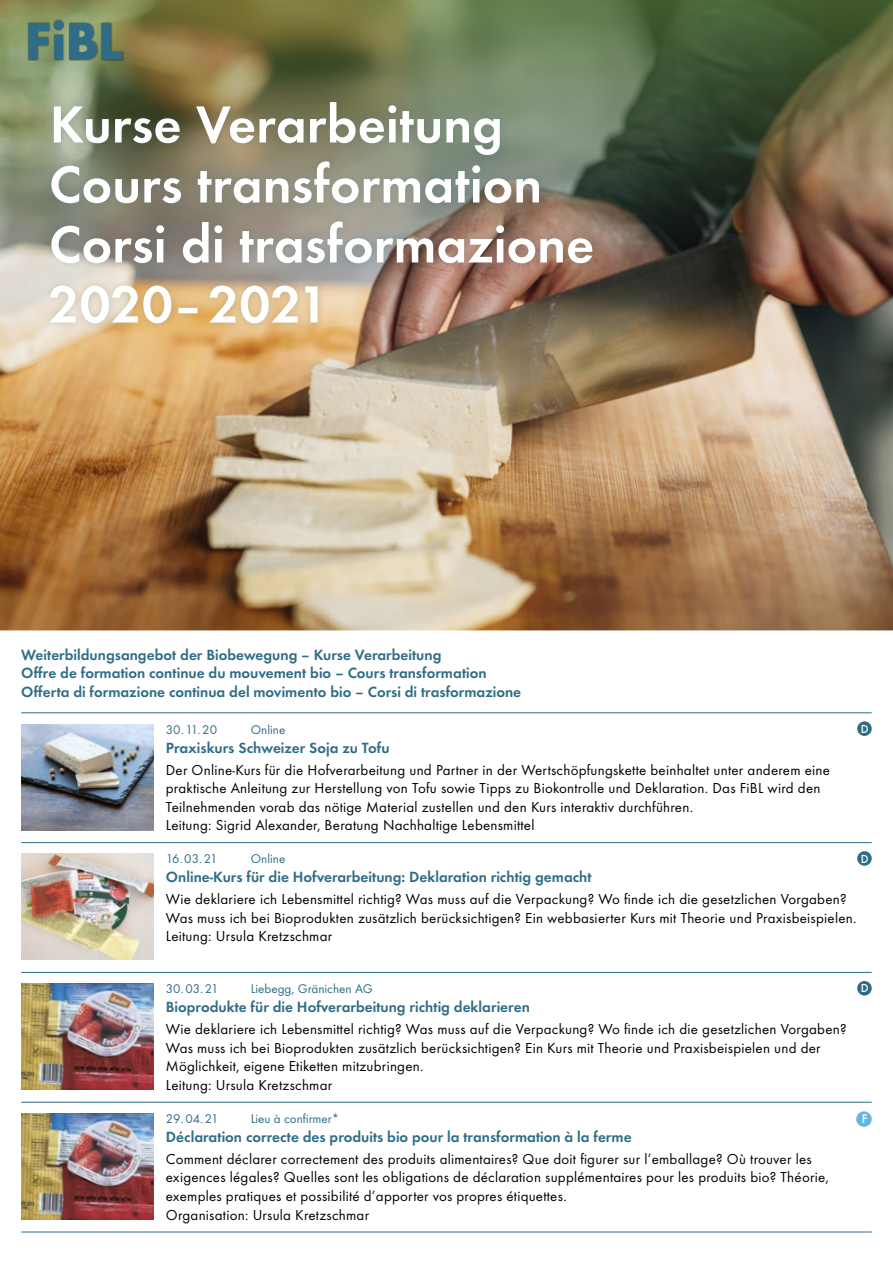
<style>
.page{position:relative;width:893px;height:1263px;background:#fff}
.page>*{position:absolute;margin:0;border:0;box-sizing:border-box;transform-origin:0 0}
.t1{font:600 54px/60px "Function Pro";letter-spacing:.005em;color:#fff}
.t2{font:600 15.3px/18.6px "Function Pro";color:#2f6c86}
.t3{font:15px/18.6px "Function Pro";letter-spacing:.015em;color:#000}
.t4{font:13.2px "Function Pro";color:#2f6c86}
.t5{font:500 12.9px "Function Pro";color:#fff}
.t6{font:500 12.15px "Function Pro";color:#fff}
</style>
<div class="page">
<img style="left:0;top:255px;width:893px;height:375px">
<img style="left:0;top:0;width:893px;height:255px">
<div style="left:43px;top:95px;width:556px;height:236px;background:#2f6c86;opacity:.2"></div>
<hr style="left:21px;top:712px;width:851px;height:1px;background:#2f6c86">
<hr style="left:21px;top:842px;width:851px;height:1px;background:#2f6c86">
<hr style="left:21px;top:972px;width:851px;height:1px;background:#2f6c86">
<hr style="left:21px;top:1102px;width:851px;height:1px;background:#2f6c86">
<hr style="left:21px;top:1231px;width:851px;height:1px;background:#2f6c86">
<div style="left:857px;top:721px;width:15px;height:15px;background:#2f6c86;border-radius:50%"></div>
<div style="left:857px;top:851px;width:15px;height:15px;background:#2f6c86;border-radius:50%"></div>
<div style="left:857px;top:981px;width:15px;height:14px;background:#2f6c86;border-radius:50%"></div>
<div style="left:856px;top:1111px;width:16px;height:16px;background:#65b6e5;border-radius:50%"></div>
<div style="left:27px;top:19px;width:97px;height:42px;background:#000;opacity:.5"></div>
<svg style="left:28px;top:20px;width:94px;height:39px"></svg>
<img style="left:21px;top:724px;width:132px;height:106px">
<img style="left:21px;top:854px;width:132px;height:106px">
<img style="left:21px;top:983px;width:132px;height:107px">
<img style="left:21px;top:1113px;width:132px;height:106px">
<h1 class="t1" style="left:49px;top:94px;width:547px">Kurse Verarbeitung<br>Cours transformation<br>Corsi di trasformazione<br>2020– 2021</h1>
<p class="t2" style="left:21px;top:645px;width:501px">Weiterbildungsangebot der Biobewegung – Kurse Verarbeitung<br>Offre de formation continue du mouvement bio – Cours transformation<br>Offerta di formazione continua del movimento bio – Corsi di trasformazione</p>
<p class="t4" style="left:166px;top:722px;width:53px">30.11.20</p>
<p class="t4" style="left:251px;top:722px;width:36px">Online</p>
<p class="t6" style="left:861px;top:721px;width:9px">D</p>
<p class="t2" style="left:166px;top:738px;width:225px">Praxiskurs Schweizer Soja zu Tofu</p>
<p class="t3" style="left:166px;top:760px;width:666px">Der Online-Kurs für die Hofverarbeitung und Partner in der Wertschöpfungskette beinhaltet unter anderem eine praktische Anleitung zur Herstellung von Tofu sowie Tipps zu Biokontrolle und Deklaration. Das FiBL wird den Teilnehmenden vorab das nötige Material zustellen und den Kurs interaktiv durchführen.<br>Leitung: Sigrid Alexander, Beratung Nachhaltige Lebensmittel</p>
<p class="t4" style="left:166px;top:851px;width:53px">16.03.21</p>
<p class="t4" style="left:251px;top:851px;width:36px">Online</p>
<p class="t6" style="left:861px;top:851px;width:9px">D</p>
<p class="t2" style="left:166px;top:867px;width:427px">Online-Kurs für die Hofverarbeitung: Deklaration richtig gemacht</p>
<p class="t3" style="left:166px;top:890px;width:692px">Wie deklariere ich Lebensmittel richtig? Was muss auf die Verpackung? Wo finde ich die gesetzlichen Vorgaben?<br>Was muss ich bei Bioprodukten zusätzlich berücksichtigen? Ein webbasierter Kurs mit Theorie und Praxisbeispielen.<br>Leitung: Ursula Kretzschmar</p>
<p class="t4" style="left:166px;top:981px;width:54px">30.03.21</p>
<p class="t4" style="left:251px;top:981px;width:123px">Liebegg, Gränichen AG</p>
<p class="t6" style="left:861px;top:981px;width:9px">D</p>
<p class="t2" style="left:166px;top:997px;width:366px">Bioprodukte für die Hofverarbeitung richtig deklarieren</p>
<p class="t3" style="left:166px;top:1020px;width:682px">Wie deklariere ich Lebensmittel richtig? Was muss auf die Verpackung? Wo finde ich die gesetzlichen Vorgaben?<br>Was muss ich bei Bioprodukten zusätzlich berücksichtigen? Ein Kurs mit Theorie und Praxisbeispielen und der Möglichkeit, eigene Etiketten mitzubringen.<br>Leitung: Ursula Kretzschmar</p>
<p class="t4" style="left:166px;top:1111px;width:54px">29.04.21</p>
<p class="t4" style="left:251px;top:1111px;width:90px">Lieu à confirmer*</p>
<p class="t5" style="left:862px;top:1111px;width:7px">F</p>
<p class="t2" style="left:166px;top:1127px;width:467px">Déclaration correcte des produits bio pour la transformation à la ferme</p>
<p class="t3" style="left:166px;top:1149px;width:664px">Comment déclarer correctement des produits alimentaires? Que doit figurer sur l’emballage? Où trouver les exigences légales? Quelles sont les obligations de déclaration supplémentaires pour les produits bio? Théorie, exemples pratiques et possibilité d’apporter vos propres étiquettes.<br>Organisation: Ursula Kretzschmar</p>
</div>
